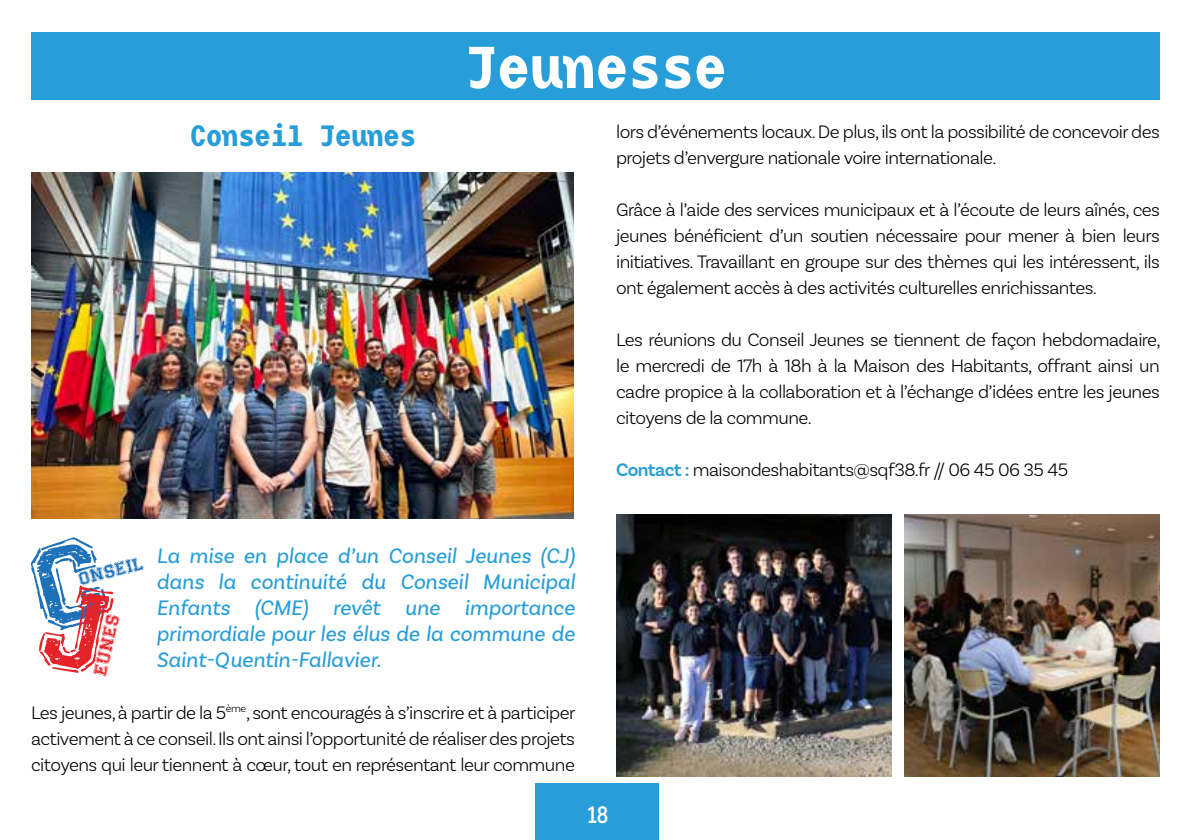
<style>
.page{position:relative;width:1191px;height:840px;background:#fff}
.page>*{position:absolute;margin:0;border:0;box-sizing:border-box;transform-origin:0 0}
.t1{font:700 52px "BC Mikser MB";letter-spacing:-.02em;color:#fff}
.t2{font:700 26px "BC Mikser MB";letter-spacing:-.03em;color:#279dd9}
.t3{font:700 condensed 24px "Eixample Dip";color:#fff}
.t4{font:italic 22px/26px "Basic Sans";color:#279dd9;text-align:justify}
.t5{font:300 19px/26px "Basic Sans";letter-spacing:-.03em;color:#000;text-align:justify}
.s1{font-weight:600;color:#279dd9}
</style>
<div class="page">
<div style="left:535px;top:783px;width:123px;height:56px;background:#279dd9"></div>
<div style="left:31px;top:32px;width:1128px;height:67px;background:#279dd9"></div>
<img style="left:31px;top:172px;width:542px;height:346px">
<svg style="left:31px;top:537px;width:113px;height:139px"></svg>
<img style="left:616px;top:514px;width:276px;height:262px">
<img style="left:904px;top:514px;width:255px;height:262px">
<h2 class="t2" style="left:190px;top:117px;width:228px">Conseil Jeunes</h2>
<h1 class="t1" style="left:464px;top:31px;width:265px">Jeunesse</h1>
<p class="t5" style="left:616px;top:118px;width:545px">lors d’événements locaux. De plus, ils ont la possibilité de concevoir des projets d’envergure nationale voire internationale.</p>
<p class="t5" style="left:616px;top:196px;width:545px">Grâce à l’aide des services municipaux et à l’écoute de leurs aînés, ces jeunes bénéficient d’un soutien nécessaire pour mener à bien leurs initiatives. Travaillant en groupe sur des thèmes qui les intéressent, ils ont également accès à des activités culturelles enrichissantes.</p>
<p class="t5" style="left:616px;top:326px;width:546px">Les réunions du Conseil Jeunes se tiennent de façon hebdomadaire, le mercredi de 17h à 18h à la Maison des Habitants, offrant ainsi un cadre propice à la collaboration et à l’échange d’idées entre les jeunes citoyens de la commune.</p>
<p class="t5" style="left:616px;top:456px;width:453px"><span class="s1">Contact :</span> maisondeshabitants@sqf38.fr // 06 45 06 35 45</p>
<p class="t4" style="left:156px;top:542px;width:420px">La mise en place d’un Conseil Jeunes (CJ) dans la continuité du Conseil Municipal Enfants (CME) revêt une importance primordiale pour les élus de la commune de Saint-Quentin-Fallavier.</p>
<p class="t5" style="left:31px;top:698px;width:546px">Les jeunes, à partir de la 5<sup>ème</sup>, sont encouragés à s’inscrire et à participer activement à ce conseil. Ils ont ainsi l’opportunité de réaliser des projets citoyens qui leur tiennent à cœur, tout en représentant leur commune</p>
<p class="t3" style="left:587px;top:798px;width:23px">18</p>
</div>
